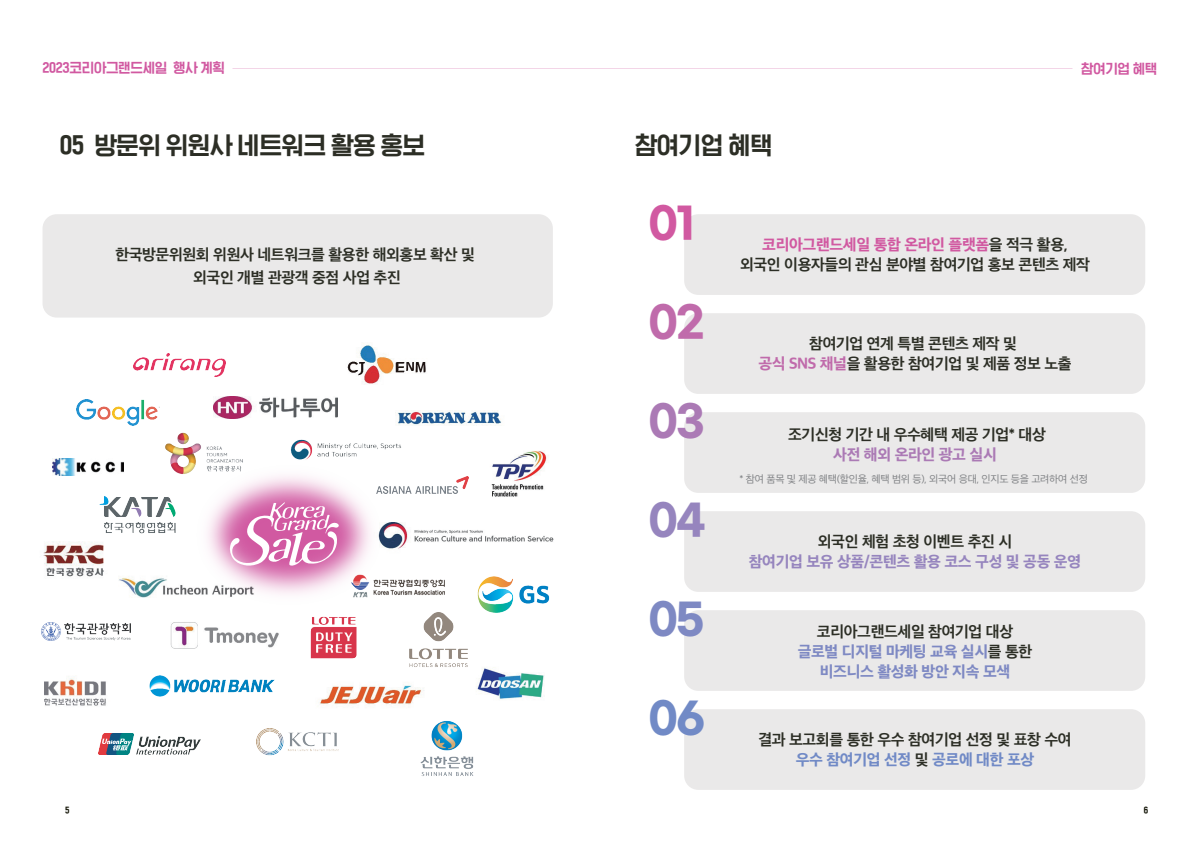
<style>
.page{position:relative;width:1188px;height:842px;background:#fff}
.page>*{position:absolute;margin:0;border:0;box-sizing:border-box;transform-origin:0 0}
.t1{font:700 42px "Gmarket Sans";color:#d159a1}
.t2{font:700 42px "Gmarket Sans";color:#c06bab}
.t3{font:700 42px "Gmarket Sans";color:#ab7ab5}
.t4{font:700 42px "Gmarket Sans";color:#9685be}
.t5{font:700 42px "Gmarket Sans";color:#7e89c3}
.t6{font:700 42px "Gmarket Sans";color:#718ac6}
.t7{font:25.2px "HGG Gothicssi P80 g";letter-spacing:-.025em;color:#2c2e25}
.t8{font:15px/23px "SD Gothic Neoa Uni g Bd";letter-spacing:-.025em;color:#2c2e25;text-align:center}
.t9{font:15px/20px "SD Gothic Neoa Uni h Eb";letter-spacing:-.025em;color:#7e89c3;text-align:center}
.t10{font:15px "SD Gothic Neoa Uni h Eb";letter-spacing:-.025em;color:#9685be}
.t11{font:15px "SD Gothic Neoa Uni h Eb";letter-spacing:-.025em;color:#d159a1}
.t12{font:15px "SD Gothic Neoa Uni h Eb";letter-spacing:-.025em;color:#718ac6}
.t13{font:15px "SD Gothic Neoa Uni h Eb";letter-spacing:-.025em;color:#ab7ab5}
.t14{font:13.9px "HGG Gothicssi P80 g";letter-spacing:-.025em;color:#d159a1}
.t15{font:10px "SD Gothic Neoa Uni d Rg";letter-spacing:-.025em;color:#808285}
.t16{font:9px "HGG Gothicssi P80 g";color:#17180a}
.s1{font-family:"SD Gothic Neoa Uni g Bd";color:#2c2e25}
.s2{font-family:"SD Gothic Neoa Uni h Eb";color:#c06bab}
</style>
<div class="page">
<img style="left:118px;top:577px;width:68px;height:21px">
<img style="left:392px;top:579px;width:53px;height:12px">
<img style="left:165px;top:432px;width:62px;height:42px">
<img style="left:290px;top:439px;width:111px;height:16px">
<img style="left:347px;top:343px;width:79px;height:42px">
<img style="left:149px;top:676px;width:125px;height:21px">
<img style="left:319px;top:686px;width:105px;height:20px">
<img style="left:213px;top:396px;width:124px;height:22px">
<img style="left:170px;top:622px;width:109px;height:27px">
<img style="left:392px;top:591px;width:76px;height:95px">
<img style="left:397px;top:410px;width:105px;height:16px">
<img style="left:310px;top:616px;width:47px;height:43px">
<img style="left:98px;top:733px;width:102px;height:21px">
<img style="left:77px;top:400px;width:83px;height:26px">
<img style="left:392px;top:477px;width:76px;height:16px">
<img style="left:477px;top:667px;width:68px;height:32px">
<img style="left:477px;top:576px;width:73px;height:37px">
<img style="left:420px;top:721px;width:54px;height:55px">
<img style="left:44px;top:678px;width:62px;height:28px">
<img style="left:256px;top:728px;width:83px;height:28px">
<img style="left:392px;top:522px;width:162px;height:27px">
<img style="left:43px;top:541px;width:61px;height:36px">
<img style="left:491px;top:451px;width:56px;height:46px">
<img style="left:81px;top:496px;width:95px;height:54px">
<img style="left:41px;top:622px;width:89px;height:18px">
<img style="left:52px;top:459px;width:72px;height:16px">
<img style="left:134px;top:353px;width:91px;height:23px">
<div style="left:43px;top:214px;width:510px;height:104px;background:#eae9e9;border-radius:14px"></div>
<div style="left:684px;top:214px;width:461px;height:81px;background:#eae9e9;border-radius:14px"></div>
<div style="left:684px;top:313px;width:461px;height:81px;background:#eae9e9;border-radius:14px"></div>
<div style="left:684px;top:412px;width:461px;height:81px;background:#eae9e9;border-radius:14px"></div>
<div style="left:684px;top:511px;width:461px;height:81px;background:#eae9e9;border-radius:14px"></div>
<div style="left:684px;top:610px;width:461px;height:81px;background:#eae9e9;border-radius:14px"></div>
<div style="left:684px;top:709px;width:461px;height:81px;background:#eae9e9;border-radius:14px"></div>
<img style="left:186px;top:455px;width:206px;height:143px">
<svg style="left:230px;top:502px;width:109px;height:63px"></svg>
<svg style="left:232px;top:68px;width:840px;height:1px"></svg>
<p class="t14" style="left:43px;top:60px;width:184px">2023코리아그랜드세일 행사 계획</p>
<p class="t14" style="left:1081px;top:61px;width:78px">참여기업 혜택</p>
<h2 class="t7" style="left:60px;top:132px;width:367px">05 방문위 위원사 네트워크 활용 홍보</h2>
<h2 class="t7" style="left:634px;top:132px;width:140px">참여기업 혜택</h2>
<p class="t8" style="left:115px;top:243px;width:361px">한국방문위원회 위원사 네트워크를 활용한 해외홍보 확산 및 외국인 개별 관광객 중점 사업 추진</p>
<h1 class="t1" style="left:648px;top:199px;width:50px">01</h1>
<h1 class="t2" style="left:648px;top:298px;width:58px">02</h1>
<h1 class="t3" style="left:648px;top:397px;width:58px">03</h1>
<h1 class="t4" style="left:648px;top:496px;width:58px">04</h1>
<h1 class="t5" style="left:648px;top:595px;width:58px">05</h1>
<h1 class="t6" style="left:648px;top:694px;width:58px">06</h1>
<p class="t11" style="left:762px;top:237px;width:307px">코리아그랜드세일 통합 온라인 플랫폼<span class="s1">을 적극 활용,</span></p>
<p class="t8" style="left:740px;top:253px;width:351px">외국인 이용자들의 관심 분야별 참여기업 홍보 콘텐츠 제작</p>
<p class="t8" style="left:758px;top:334px;width:315px;line-height:20px">참여기업 연계 특별 콘텐츠 제작 및<br><span class="s2">공식 SNS 채널</span>을 활용한 참여기업 및 제품 정보 노출</p>
<p class="t8" style="left:788px;top:423px;width:259px">조기신청 기간 내 우수혜택 제공 기업* 대상</p>
<p class="t13" style="left:833px;top:447px;width:165px">사전 해외 온라인 광고 실시</p>
<p class="t15" style="left:739px;top:474px;width:350px">* 참여 품목 및 제공 혜택(할인율, 혜택 범위 등), 외국어 응대, 인지도 등을 고려하여 선정</p>
<p class="t8" style="left:818px;top:530px;width:196px">외국인 체험 초청 이벤트 추진 시</p>
<p class="t10" style="left:749px;top:554px;width:334px">참여기업 보유 상품/콘텐츠 활용 코스 구성 및 공동 운영</p>
<p class="t8" style="left:817px;top:620px;width:198px">코리아그랜드세일 참여기업 대상</p>
<p class="t9" style="left:798px;top:642px;width:236px">글로벌 디지털 마케팅 교육 실시<span class="s1">를 통한 </span>비즈니스 활성화 방안 지속 모색</p>
<p class="t8" style="left:758px;top:728px;width:315px">결과 보고회를 통한 우수 참여기업 선정 및 표창 수여</p>
<p class="t12" style="left:796px;top:752px;width:240px">우수 참여기업 선정 <span class="s1">및</span> 공로에 대한 포상</p>
<p class="t16" style="left:65px;top:805px;width:6px">5</p>
<p class="t16" style="left:1144px;top:805px;width:6px">6</p>
</div>
